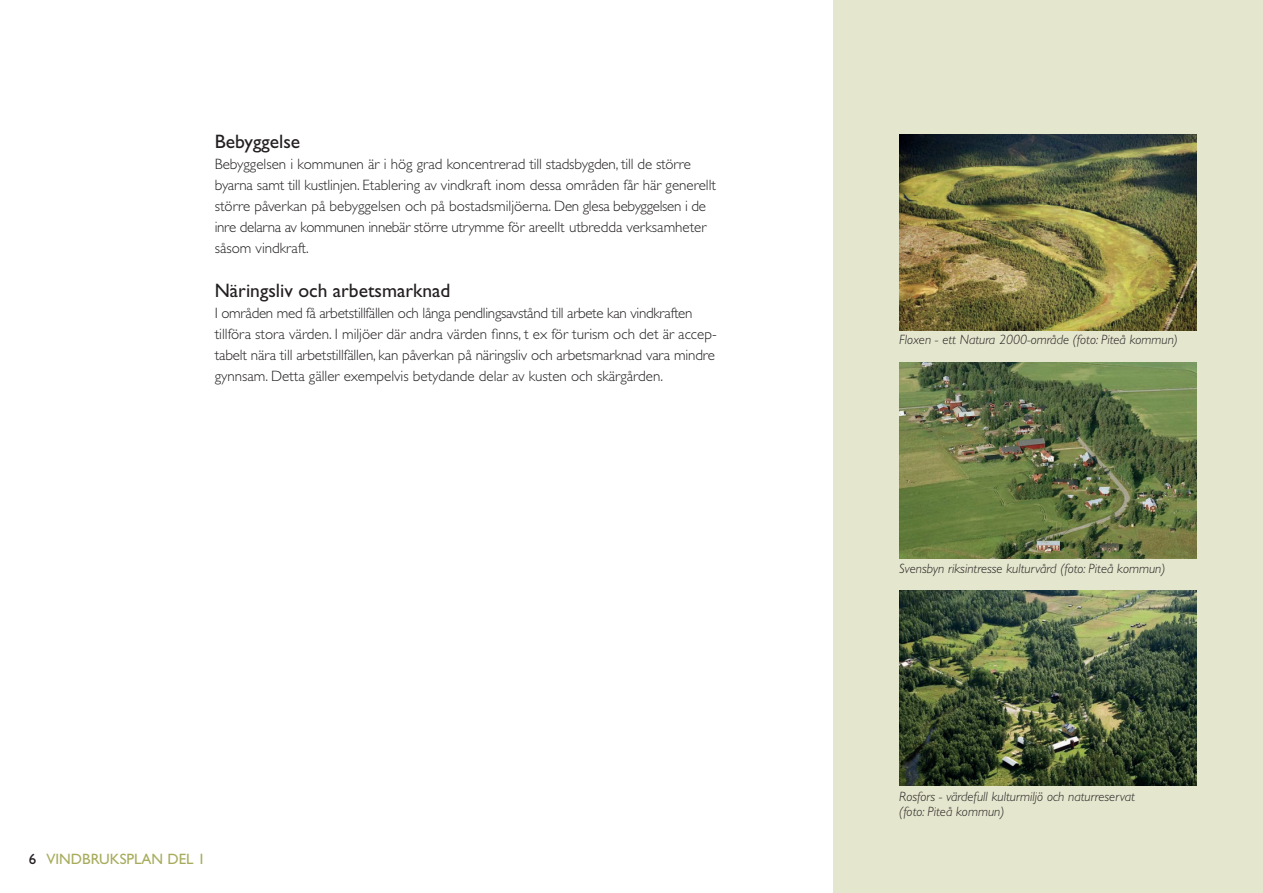
<style>
.page{position:relative;width:1263px;height:893px;background:#fff}
.page>*{position:absolute;margin:0;border:0;box-sizing:border-box;transform-origin:0 0}
.t1{font:19.5px "Gill Sans Std";color:#231f20}
.t2{font:300 15px/21px "Gill Sans Std";color:#231f20}
.t3{font:15px "Gill Sans Std";color:#a7ac5c}
.t4{font:italic 300 13.5px/15px "Gill Sans Std";color:#231f20}
.s1{color:#231f20}
</style>
<div class="page">
<div style="left:833px;top:0;width:430px;height:893px;background:#e5e6ce"></div>
<img style="left:899px;top:135px;width:298px;height:195px">
<img style="left:899px;top:590px;width:298px;height:196px">
<img style="left:899px;top:362px;width:298px;height:196px">
<h1 class="t1" style="left:215px;top:130px;width:87px">Bebyggelse</h1>
<p class="t2" style="left:215px;top:154px;width:503px">Bebyggelsen i kommunen är i hög grad koncentrerad till stadsbygden, till de större byarna samt till kustlinjen. Etablering av vindkraft inom dessa områden får här generellt större påverkan på bebyggelsen och på bostadsmiljöerna. Den glesa bebyggelsen i de inre delarna av kommunen innebär större utrymme för areellt utbredda verksamheter såsom vindkraft.</p>
<h1 class="t1" style="left:215px;top:280px;width:237px">Näringsliv och arbetsmarknad</h1>
<p class="t2" style="left:215px;top:303px;width:503px">I områden med få arbetstillfällen och långa pendlingsavstånd till arbete kan vindkraften tillföra stora värden. I miljöer där andra värden finns, t ex för turism och det är accep&shy;tabelt nära till arbetstillfällen, kan påverkan på näringsliv och arbetsmarknad vara mindre gynnsam. Detta gäller exempelvis betydande delar av kusten och skärgården.</p>
<p class="t3" style="left:29px;top:850px;width:178px"><span class="s1">6</span> VINDBRUKSPLAN DEL 1</p>
<p class="t4" style="left:899px;top:332px;width:280px">Floxen - ett Natura 2000-område (foto: Piteå kommun)</p>
<p class="t4" style="left:899px;top:561px;width:268px">Svensbyn riksintresse kulturvård (foto: Piteå kommun)</p>
<p class="t4" style="left:899px;top:789px;width:237px">Rosfors - värdefull kulturmiljö och naturreservat (foto: Piteå kommun)</p>
</div>
